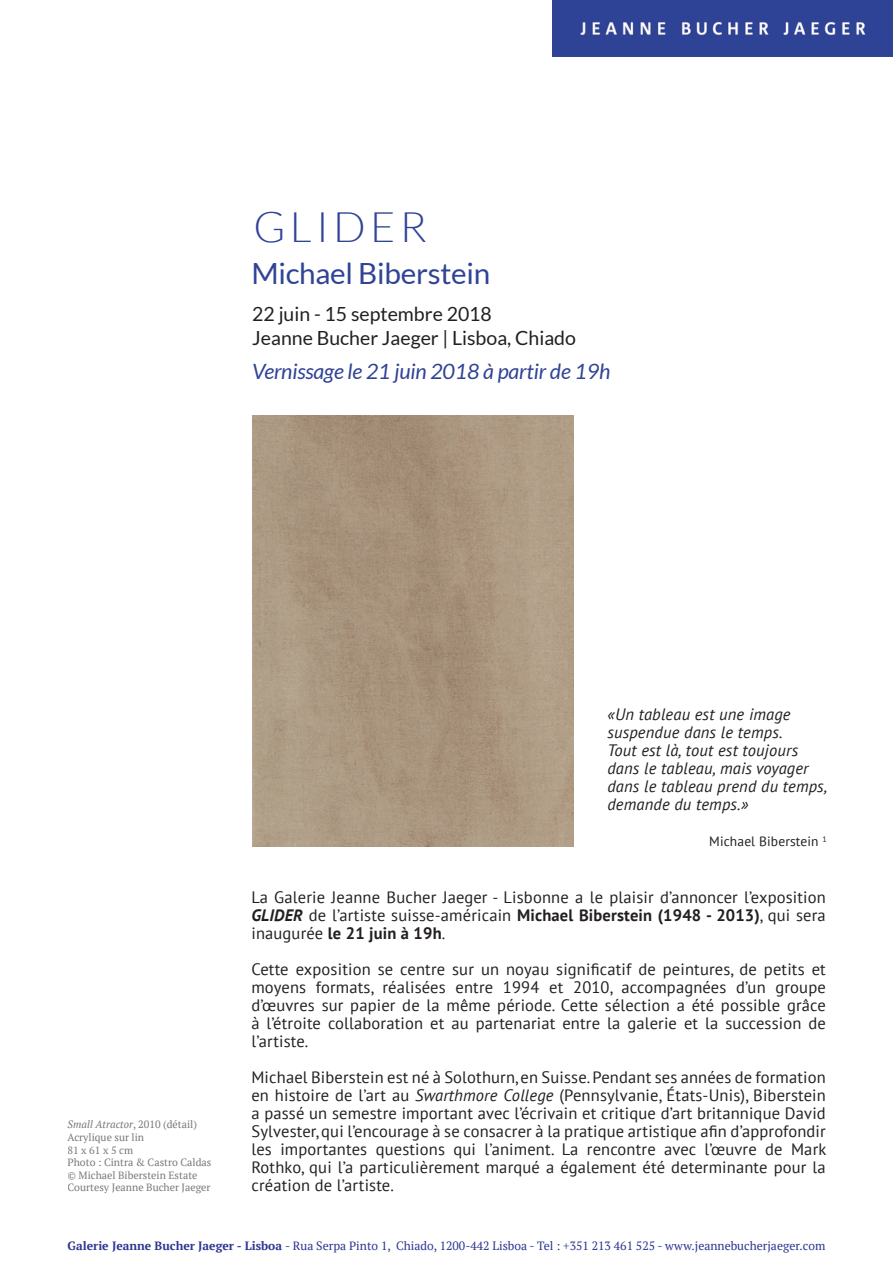
<style>
.page{position:relative;width:893px;height:1263px;background:#fff}
.page>*{position:absolute;margin:0;border:0;box-sizing:border-box;transform-origin:0 0}
.t1{font:300 42.15px "Lato";letter-spacing:.1em;color:#304395}
.t2{font:29.1px "Lato";letter-spacing:-.01em;color:#304395}
.t3{font:italic 21px "Lato";letter-spacing:-.01em;color:#304395}
.t4{font:19.5px/24px "Lato";color:#231f20}
.t5{font:16.5px/18px "PT Sans";letter-spacing:.01em;color:#231f20;text-align:justify}
.t6{font:italic 16.5px/18px "PT Sans";letter-spacing:.01em;color:#231f20}
.t7{font:13.5px "PT Sans";letter-spacing:.01em;color:#231f20}
.t8{font:12px "PT Serif";color:#2c3691}
.t9{font:10.5px/12.6px "PT Serif";color:#76787b}
.s1{font-style:italic}
.s2{font-weight:700;font-style:italic}
.s3{font-weight:700}
</style>
<div class="page">
<img style="left:553px;top:0;width:340px;height:56px">
<img style="left:252px;top:415px;width:322px;height:431px">
<h1 class="t1" style="left:254px;top:204px;width:175px">GLIDER</h1>
<h2 class="t2" style="left:251px;top:257px;width:240px">Michael Biberstein</h2>
<p class="t4" style="left:252px;top:301px;width:325px">22 juin - 15 septembre 2018<br>Jeanne Bucher Jaeger | Lisboa, Chiado</p>
<p class="t3" style="left:252px;top:360px;width:360px">Vernissage le 21 juin 2018 à partir de 19h</p>
<p class="t9" style="left:68px;top:1118px;width:145px"><span class="s1">Small Atractor</span>, 2010 (détail)<br>Acrylique sur lin<br>81 x 61 x 5 cm<br>Photo : Cintra &amp; Castro Caldas © Michael Biberstein Estate<br>Courtesy Jeanne Bucher Jaeger</p>
<p class="t6" style="left:607px;top:705px;width:221px">«Un tableau est une image suspendue dans le temps.<br>Tout est là, tout est toujours dans le tableau, mais voyager dans le tableau prend du temps, demande du temps.»</p>
<p class="t7" style="left:709px;top:833px;width:119px">Michael Biberstein <sup>1</sup></p>
<p class="t5" style="left:251px;top:888px;width:576px">La Galerie Jeanne Bucher Jaeger - Lisbonne a le plaisir d’annoncer l’exposition <span class="s2">GLIDER</span> de l’artiste suisse-américain <span class="s3">Michael Biberstein (1948 - 2013)</span>, qui sera inaugurée <span class="s3">le 21 juin à 19h</span>.</p>
<p class="t5" style="left:251px;top:960px;width:576px">Cette exposition se centre sur un noyau significatif de peintures, de petits et moyens formats, réalisées entre 1994 et 2010, accompagnées d’un groupe d’œuvres sur papier de la même période. Cette sélection a été possible grâce à l’étroite collaboration et au partenariat entre la galerie et la succession de l’artiste.</p>
<p class="t5" style="left:251px;top:1068px;width:576px">Michael Biberstein est né à Solothurn, en Suisse. Pendant ses années de formation en histoire de l’art au <span class="s1">Swarthmore College</span> (Pennsylvanie, États-Unis), Biberstein a passé un semestre important avec l’écrivain et critique d’art britannique David Sylvester, qui l’encourage à se consacrer à la pratique artistique afin d’approfondir les importantes questions qui l’animent. La rencontre avec l’œuvre de Mark Rothko, qui l’a particulièrement marqué a également été determinante pour la création de l’artiste.</p>
<p class="t8" style="left:68px;top:1238px;width:759px"><span class="s3">Galerie Jeanne Bucher Jaeger - Lisboa</span> - Rua Serpa Pinto 1, Chiado, 1200-442 Lisboa - Tel : +351 213 461 525 - www.jeannebucherjaeger.com</p>
</div>
